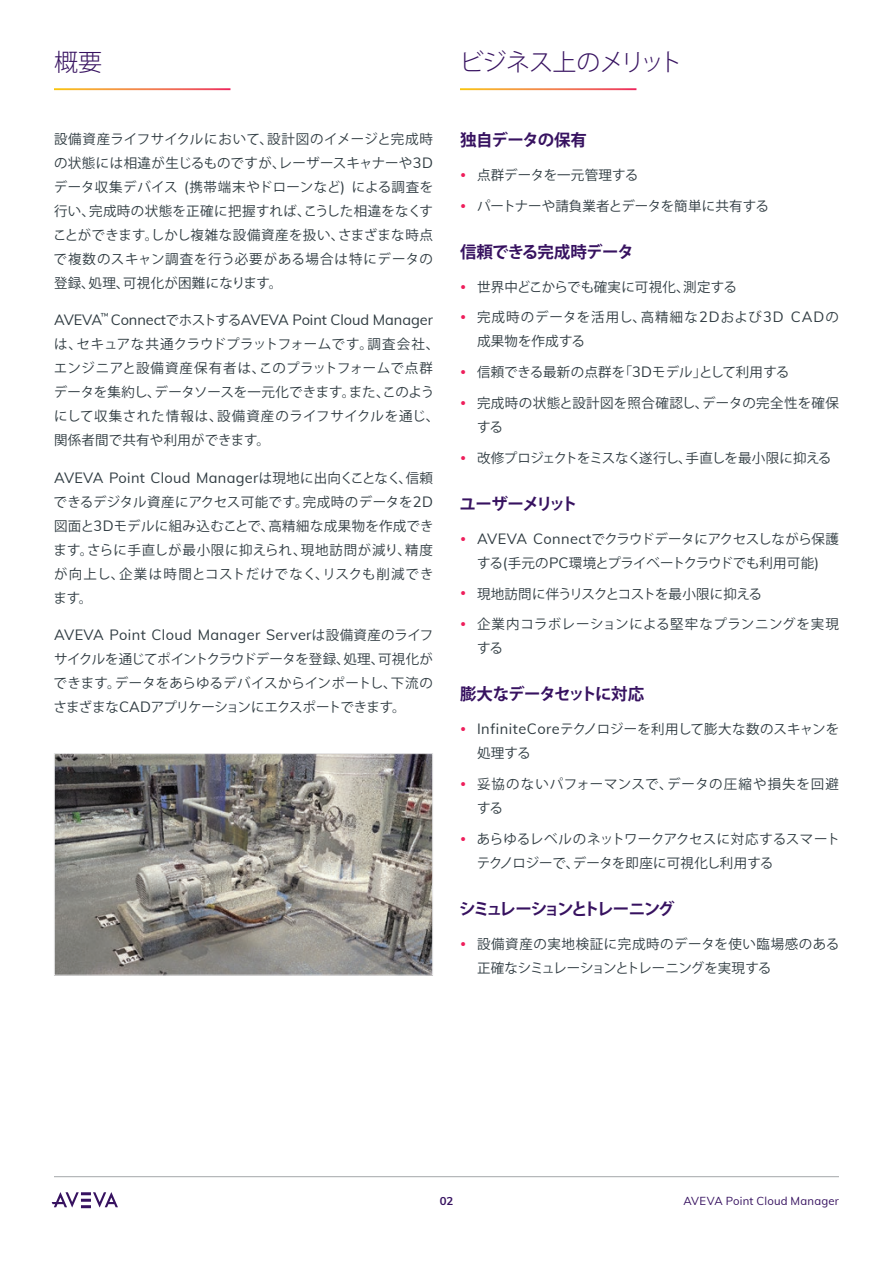
<style>
.page{position:relative;width:893px;height:1263px;background:#fff}
.page>*{position:absolute;margin:0;border:0;box-sizing:border-box;transform-origin:0 0}
.H3_Internal_Pages{font:300 24px "Koz Go Pr 6 N";letter-spacing:-.04em;color:#371260}
.S1_Subheadlines{font:700 16.5px "Koz Go Pr 6 N";letter-spacing:-.15em;color:#371260}
.S1_Subheadlines-2{font:700 16.5px "Koz Go Pr 6 N";letter-spacing:-.07em;color:#371260}
.S1_Subheadlines-3{font:700 16.5px "Koz Go Pr 6 N";letter-spacing:-.045em;color:#371260}
.S1_Subheadlines-4{font:700 16.5px "Koz Go Pr 6 N";letter-spacing:-.03em;color:#371260}
.S1_Subheadlines-5{font:700 16.5px "Koz Go Pr 6 N";letter-spacing:-.09em;color:#371260}
.Body_Copy{font:14.55px "Muli";letter-spacing:.015em;color:#2f3b41}
.Body_Copy-2{font:14.55px "Muli";letter-spacing:-.005em;color:#2f3b41}
.Body_Copy-3{font:13.5px/24px "Koz Go Pr 6 N";letter-spacing:.015em;color:#2f3b41}
.Body_Copy-4{font:13.5px/24px "Koz Go Pr 6 N";letter-spacing:-.03em;color:#2f3b41}
.Body_Copy-5{font:13.5px/24px "Koz Go Pr 6 N";letter-spacing:.035em;color:#2f3b41}
.Body_Copy-6{font:13.5px/24px "Koz Go Pr 6 N";letter-spacing:.065em;color:#2f3b41}
.t1{font:11.4px "Muli";letter-spacing:.02em;color:#371260}
.t2{font:700 11.4px "Muli";color:#371260}
.Body_Copy-7{font:8.55px "Muli";color:#2f3b41}
.s1{font-family:"Muli";font-size:14.55px}
.s2{font-family:"Koz Go Pr 6 N";font-size:13.5px}
</style>
<div class="page">
<hr style="left:54px;top:1176px;width:785px;height:1px;background:#a3a7a9">
<svg style="left:52px;top:1192px;width:66px;height:16px"></svg>
<img style="left:56px;top:755px;width:375px;height:218px">
<div style="left:54px;top:753px;width:379px;height:222px;border:1px solid #ececee"></div>
<p class="H3_Internal_Pages" style="left:54px;top:48px;width:49px">概要</p>
<p class="H3_Internal_Pages" style="left:460px;top:48px;width:225px">ビジネス上のメリット</p>
<p class="Body_Copy-3" style="left:53px;top:127px;width:382px;text-align:justify">設備資産ライフサイクルにおいて、設計図のイメージと完成時の状態には相違が生じるものですが、レーザースキャナーや<span class="s1">3D</span>データ収集デバイス <span class="s1">(</span>携帯端末やドローンなど<span class="s1">)</span> による調査を行い、完成時の状態を正確に把握すれば、こうした相違をなくすことができます。しかし複雑な設備資産を扱い、さまざまな時点で複数のスキャン調査を行う必要がある場合は特にデータの登録、処理、可視化が困難になります。</p>
<p class="Body_Copy" style="left:54px;top:309px;width:50px">AVEVA</p>
<p class="Body_Copy-7" style="left:101px;top:309px;width:9px">™</p>
<p class="Body_Copy-2" style="left:111px;top:309px;width:324px">Connect<span class="s2">でホストする</span>AVEVA Point Cloud Manager</p>
<p class="Body_Copy-3" style="left:54px;top:332px;width:387px">は、セキュアな共通クラウドプラットフォームです。調査会社、エンジニアと設備資産保有者は、このプラットフォームで点群データを集約し、データソースを一元化できます。また、このようにして収集された情報は、設備資産のライフサイクルを通じ、関係者間で共有や利用ができます。</p>
<p class="Body_Copy" style="left:54px;top:467px;width:380px">AVEVA Point Cloud Manager<span class="s2">は現地に出向くことなく、信頼</span></p>
<p class="Body_Copy-3" style="left:53px;top:490px;width:382px;text-align:justify">できるデジタル資産にアクセス可能です。完成時のデータを<span class="s1">2D</span>図面と<span class="s1">3D</span>モデルに組み込むことで、高精細な成果物を作成できます。さらに手直しが最小限に抑えられ、現地訪問が減り、精度が向上し、企業は時間とコストだけでなく、リスクも削減できます。</p>
<p class="Body_Copy" style="left:54px;top:624px;width:381px">AVEVA Point Cloud Manager Server<span class="s2">は設備資産のライフ</span></p>
<p class="Body_Copy-3" style="left:54px;top:647px;width:381px;text-align:justify">サイクルを通じてポイントクラウドデータを登録、処理、可視化ができます。データをあらゆるデバイスからインポートし、下流のさまざまな<span class="s1">CAD</span>アプリケーションにエクスポートできます。</p>
<p class="S1_Subheadlines-4" style="left:460px;top:130px;width:129px">独自データの保有</p>
<p class="Body_Copy-3" style="left:477px;top:163px;width:163px">点群データを一元管理する</p>
<p class="Body_Copy-3" style="left:477px;top:194px;width:294px">パートナーや請負業者とデータを簡単に共有する</p>
<p class="S1_Subheadlines-3" style="left:460px;top:242px;width:175px">信頼できる完成時データ</p>
<p class="Body_Copy-3" style="left:477px;top:275px;width:261px">世界中どこからでも確実に可視化、測定する</p>
<p class="Body_Copy-3" style="left:477px;top:306px;width:363px">完成時のデータを活用し、高精細な<span class="s1">2D</span>および<span class="s1">3D CAD</span>の成果物を作成する</p>
<p class="Body_Copy-3" style="left:477px;top:361px;width:314px">信頼できる最新の点群を「<span class="s1">3D</span>モデル」として利用する</p>
<p class="Body_Copy-3" style="left:477px;top:391px;width:363px">完成時の状態と設計図を照合確認し、データの完全性を確保する</p>
<p class="Body_Copy-4" style="left:477px;top:446px;width:356px">改修プロジェクトをミスなく遂行し、手直しを最小限に抑える</p>
<p class="S1_Subheadlines-5" style="left:459px;top:494px;width:120px">ユーザーメリット</p>
<p class="Body_Copy-4" style="left:477px;top:527px;width:363px"><span class="s1">AVEVA Connect</span>でクラウドデータにアクセスしながら保護する<span class="s1">(</span>手元の<span class="s1">PC</span>環境とプライベートクラウドでも利用可能<span class="s1">)</span></p>
<p class="Body_Copy-4" style="left:477px;top:582px;width:286px">現地訪問に伴うリスクとコストを最小限に抑える</p>
<p class="Body_Copy-5" style="left:477px;top:613px;width:363px">企業内コラボレーションによる堅牢なプランニングを実現する</p>
<p class="S1_Subheadlines-2" style="left:460px;top:685px;width:186px">膨大なデータセットに対応</p>
<p class="Body_Copy-3" style="left:477px;top:718px;width:364px"><span class="s1">InfiniteCore</span>テクノロジーを利用して膨大な数のスキャンを処理する</p>
<p class="Body_Copy-6" style="left:477px;top:772px;width:363px">妥協のないパフォーマンスで、データの圧縮や損失を回避する</p>
<p class="Body_Copy-3" style="left:477px;top:827px;width:365px">あらゆるレベルのネットワークアクセスに対応するスマートテクノロジーで、データを即座に可視化し利用する</p>
<p class="S1_Subheadlines" style="left:459px;top:899px;width:217px">シミュレーションとトレーニング</p>
<p class="Body_Copy-3" style="left:477px;top:932px;width:364px">設備資産の実地検証に完成時のデータを使い臨場感のある正確なシミュレーションとトレーニングを実現する</p>
<p class="t2" style="left:440px;top:1193px;width:15px">02</p>
<p class="t1" style="left:683px;top:1193px;width:157px">AVEVA Point Cloud Manager</p>
</div>
